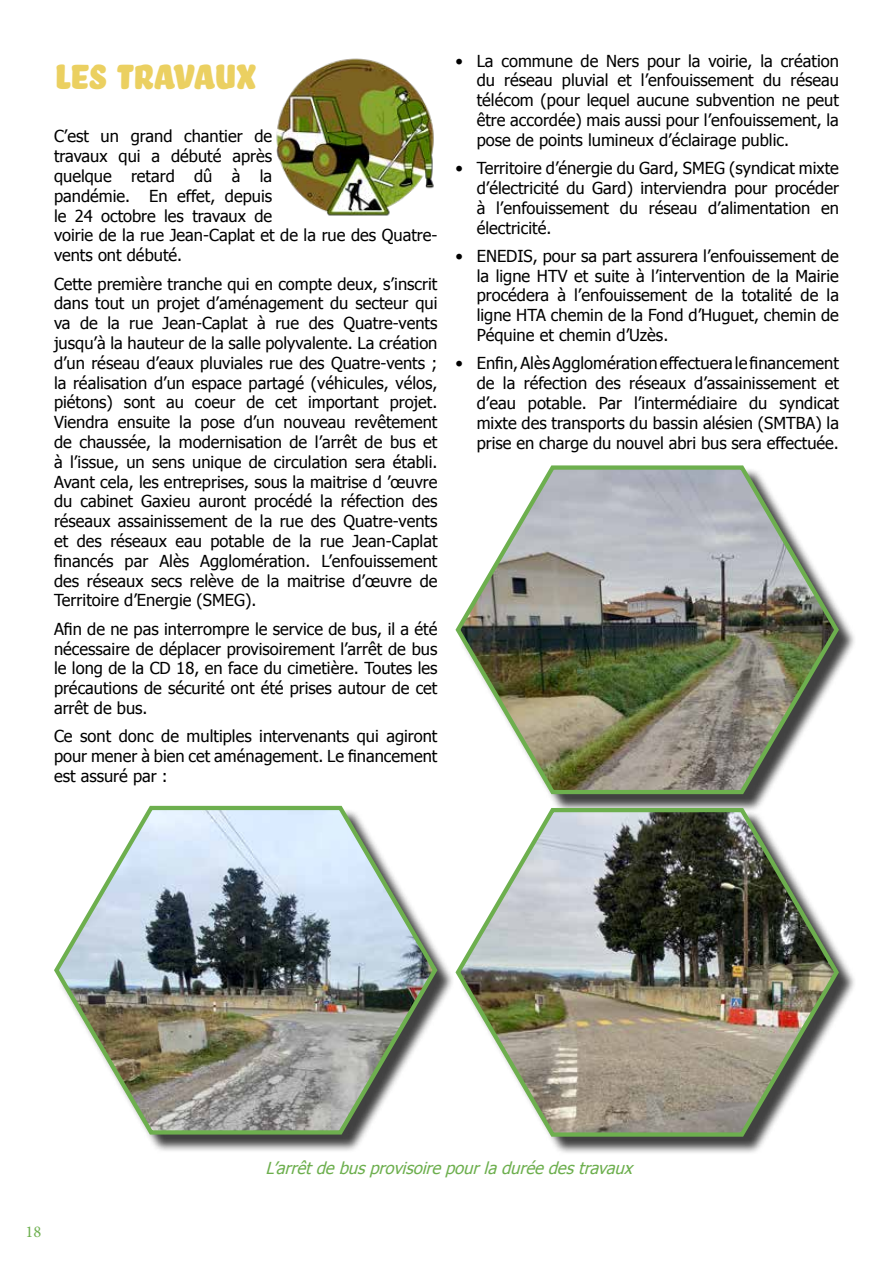
<style>
.page{position:relative;width:893px;height:1263px;background:#fff}
.page>*{position:absolute;margin:0;border:0;box-sizing:border-box;transform-origin:0 0}
.t1{font:45px "Bello Caps Pro";color:#ebd061}
.t2{font:16.5px/19.8px "Tahoma";color:#000;text-align:justify}
.t3{font:italic 16.5px "Tahoma";color:#6daf4e}
.t4{font:16.5px "Minion Pro";color:#6daf4e}
</style>
<div class="page">
<img style="left:276px;top:58px;width:158px;height:158px">
<div style="left:459px;top:468px;width:398px;height:345px;background:#000;opacity:.75"></div>
<img style="left:455px;top:465px;width:386px;height:331px">
<div style="left:57px;top:808px;width:398px;height:345px;background:#000;opacity:.75"></div>
<img style="left:54px;top:805px;width:386px;height:332px">
<div style="left:459px;top:810px;width:398px;height:345px;background:#000;opacity:.75"></div>
<img style="left:453px;top:804px;width:388px;height:335px">
<h1 class="t1" style="left:54px;top:49px;width:203px">Les travaux</h1>
<p class="t2" style="left:54px;top:126px;width:385px;text-align:left">C’est un grand chantier de<br>travaux qui a débuté après<br>quelque retard dû à la<br>pandémie. En effet, depuis<br>le 24 octobre les travaux de<br>voirie de la rue Jean-Caplat et de la rue des Quatre&shy;vents ont débuté.</p>
<p class="t2" style="left:54px;top:273px;width:385px">Cette première tranche qui en compte deux, s’inscrit dans tout un projet d’aménagement du secteur qui va de la rue Jean-Caplat à rue des Quatre-vents jusqu’à la hauteur de la salle polyvalente. La création d’un réseau d’eaux pluviales rue des Quatre-vents ; la réalisation d’un espace partagé (véhicules, vélos, piétons) sont au coeur de cet important projet.<br>Viendra ensuite la pose d’un nouveau revêtement de chaussée, la modernisation de l’arrêt de bus et à l’issue, un sens unique de circulation sera établi.<br>Avant cela, les entreprises, sous la maitrise d ’œuvre du cabinet Gaxieu auront procédé la réfection des réseaux assainissement de la rue des Quatre-vents et des réseaux eau potable de la rue Jean-Caplat financés par Alès Agglomération. L’enfouissement des réseaux secs relève de la maitrise d’œuvre de Territoire d’Energie (SMEG).</p>
<p class="t2" style="left:54px;top:618px;width:385px">Afin de ne pas interrompre le service de bus, il a été nécessaire de déplacer provisoirement l’arrêt de bus le long de la CD 18, en face du cimetière. Toutes les précautions de sécurité ont été prises autour de cet arrêt de bus.</p>
<p class="t2" style="left:54px;top:725px;width:385px">Ce sont donc de multiples intervenants qui agiront pour mener à bien cet aménagement. Le financement est assuré par :</p>
<p class="t2" style="left:477px;top:50px;width:364px;text-indent:-21px">• La commune de Ners pour la voirie, la création du réseau pluvial et l’enfouissement du réseau télécom (pour lequel aucune subvention ne peut être accordée) mais aussi pour l’enfouissement, la pose de points lumineux d’éclairage public.</p>
<p class="t2" style="left:477px;top:157px;width:364px;text-indent:-21px">• Territoire d’énergie du Gard, SMEG (syndicat mixte d’électricité du Gard) interviendra pour procéder à l’enfouissement du réseau d’alimentation en électricité.</p>
<p class="t2" style="left:477px;top:245px;width:364px;text-indent:-21px">• ENEDIS, pour sa part assurera l’enfouissement de la ligne HTV et suite à l’intervention de la Mairie procédera à l’enfouissement de la totalité de la ligne HTA chemin de la Fond d’Huguet, chemin de Péquine et chemin d’Uzès.</p>
<p class="t2" style="left:477px;top:353px;width:364px;text-indent:-21px">• Enfin, Alès Agglomération effectuera le financement de la réfection des réseaux d’assainissement et d’eau potable. Par l’intermédiaire du syndicat mixte des transports du bassin alésien (SMTBA) la prise en charge du nouvel abri bus sera effectuée.</p>
<p class="t4" style="left:26px;top:1220px;width:17px">18</p>
<p class="t3" style="left:265px;top:1156px;width:373px">L’arrêtdebusprovisoirepourladuréedestravaux</p>
</div>
